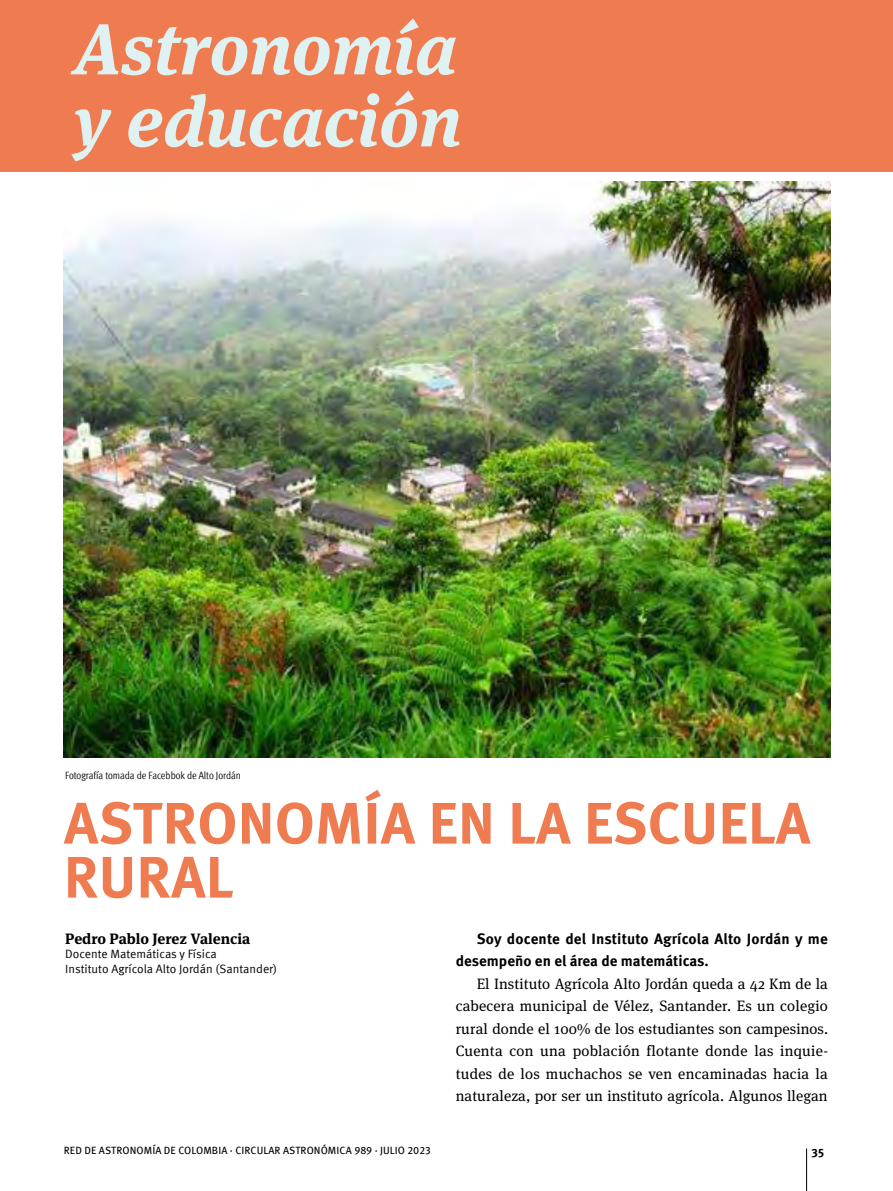
<style>
.page{position:relative;width:893px;height:1191px;background:#fff}
.page>*{position:absolute;margin:0;border:0;box-sizing:border-box;transform-origin:0 0}
.t1{font:italic 700 72px/72px "Meta Serif Pro";color:#e0f1f2}
.t2{font:700 58.5px/54px "Meta Pro";color:#ef7b51}
.t3{font:15px/22.5px "Meta Serif Pro";letter-spacing:.005em;color:#000;text-align:justify}
.t4{font:700 15px/22.5px "Meta Pro";color:#000}
.t5{font:700 15px "Meta Serif Pro";color:#000}
.t6{font:12px/14.4px "Meta Pro";color:#000}
.t7{font:700 12px "Meta Pro";color:#000}
.t8{font:10.5px "Meta Pro";letter-spacing:.01em;color:#000}
.t9{font:condensed 10.5px "Meta Pro";letter-spacing:-.005em;color:#000}
</style>
<div class="page">
<hr style="left:806px;top:1148px;width:1px;height:43px;background:#000">
<div style="left:0;top:0;width:893px;height:172px;background:#ef7b51"></div>
<img style="left:64px;top:182px;width:767px;height:575px">
<h1 class="t1" style="left:74px;top:7px;width:388px">Astronomía y educación</h1>
<p class="t9" style="left:65px;top:768px;width:177px">Fotografía tomada de Facebbok de Alto Jordán</p>
<h2 class="t2" style="left:64px;top:792px;width:748px">ASTRONOMÍA EN LA ESCUELA<br>RURAL</h2>
<p class="t5" style="left:65px;top:926px;width:187px">Pedro Pablo Jerez Valencia</p>
<p class="t6" style="left:65px;top:946px;width:213px">Docente Matemáticas y Física<br>Instituto Agrícola Alto Jordán (Santander)</p>
<p class="t4" style="left:456px;top:926px;width:374px;text-indent:21px">Soy docente del Instituto Agrícola Alto Jordán y me desempeño en el área de matemáticas.</p>
<p class="t3" style="left:456px;top:971px;width:374px;text-indent:21px">El Instituto Agrícola Alto Jordán queda a 42 Km de la cabecera municipal de Vélez, Santander. Es un colegio rural donde el 100% de los estudiantes son campesinos.<br>Cuenta con una población flotante donde las inquie&shy;tudes de los muchachos se ven encaminadas hacia la naturaleza, por ser un instituto agrícola. Algunos llegan</p>
<p class="t8" style="left:64px;top:1142px;width:368px">RED DE ASTRONOMÍA DE COLOMBIA · CIRCULAR ASTRONÓMICA 989 · JULIO 2023</p>
<p class="t7" style="left:811px;top:1143px;width:14px">35</p>
</div>
